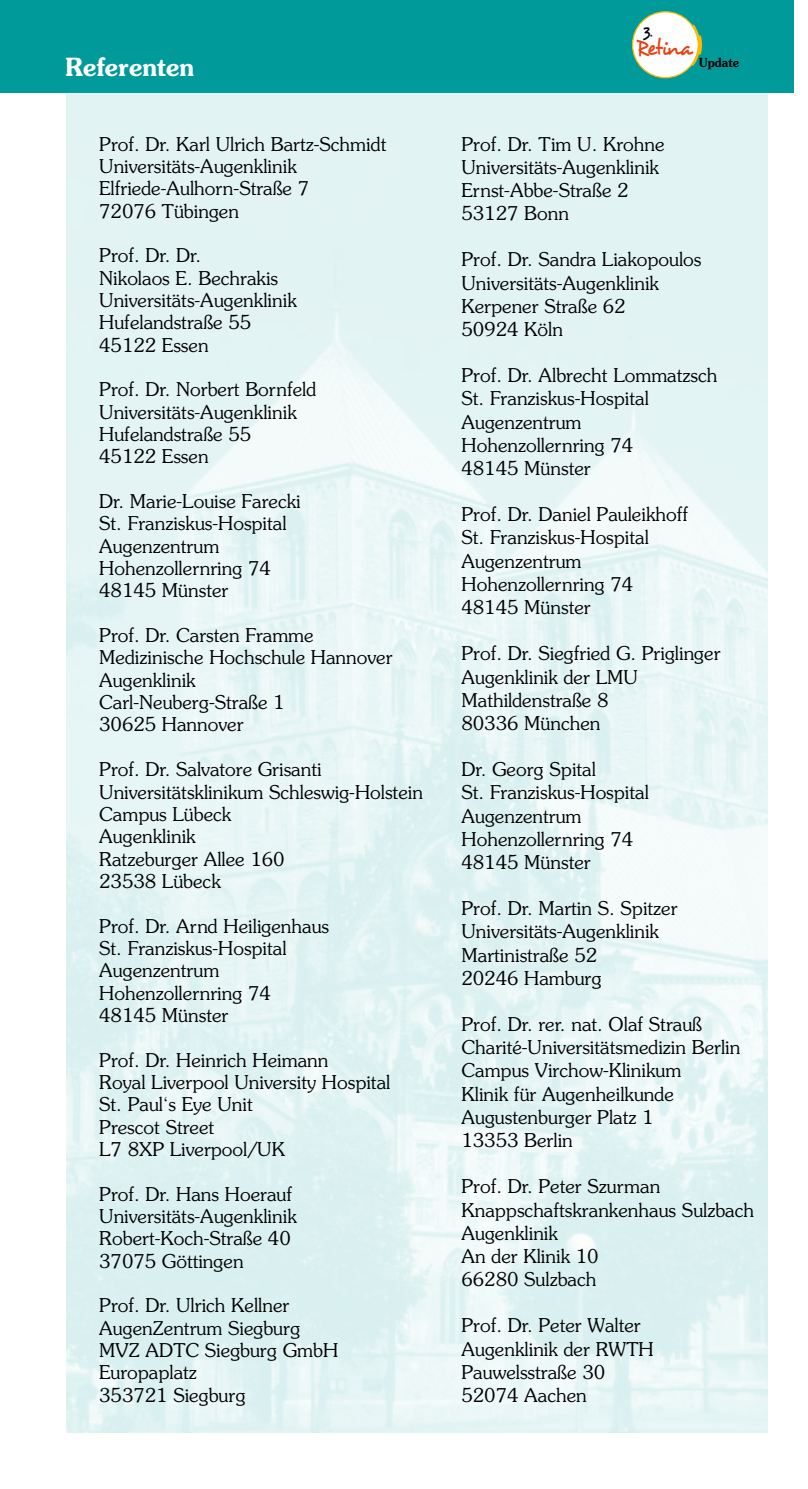
<style>
.page{position:relative;width:808px;height:1489px;background:#fff}
.page>*{position:absolute;margin:0;border:0;box-sizing:border-box;transform-origin:0 0}
.t1{font:600 25px "Souvenir";color:#fff;scale:.95 1}
.t2{font:22.75px "Desyrel";letter-spacing:-.06em;color:#e74011;scale:.9 1}
.t3{font:300 19px/22.2px "Souvenir";color:#000}
.t4{font:18px "Desyrel";color:#000;scale:.9 1}
.t5{font:600 12.5px "Souvenir";color:#000;scale:.9 1}
</style>
<div class="page">
<div style="left:0;top:0;width:794px;height:92px;background:#009a9b"></div>
<img style="left:66px;top:92px;width:701px;height:1339px">
<svg style="left:632px;top:12px;width:66px;height:66px"></svg>
<div style="left:632px;top:11px;width:67px;height:67px;border:1px solid #fbba00;border-radius:50%"></div>
<svg style="left:636px;top:23px;width:66px;height:45px;background:#edf4e8"></svg>
<p class="t4" style="left:642px;top:20px;width:12px">3.</p>
<p class="t2" style="left:636px;top:34px;width:63px">Retina</p>
<h1 class="t1" style="left:66px;top:51px;width:137px">Referenten</h1>
<p class="t5" style="left:699px;top:54px;width:46px">Update</p>
<p class="t3" style="left:99px;top:132px;width:289px">Prof. Dr. Karl Ulrich Bartz-Schmidt<br>Universitäts-Augenklinik<br>Elfriede-Aulhorn-Straße 7<br>72076 Tübingen</p>
<p class="t3" style="left:99px;top:244px;width:199px">Prof. Dr. Dr.<br>Nikolaos E. Bechrakis<br>Universitäts-Augenklinik<br>Hufelandstraße 55<br>45122 Essen</p>
<p class="t3" style="left:99px;top:378px;width:219px">Prof. Dr. Norbert Bornfeld<br>Universitäts-Augenklinik<br>Hufelandstraße 55<br>45122 Essen</p>
<p class="t3" style="left:99px;top:489px;width:203px">Dr. Marie-Louise Farecki<br>St. Franziskus-Hospital<br>Augenzentrum<br>Hohenzollernring 74<br>48145 Münster</p>
<p class="t3" style="left:99px;top:623px;width:295px">Prof. Dr. Carsten Framme<br>Medizinische Hochschule Hannover<br>Augenklinik<br>Carl-Neuberg-Straße 1<br>30625 Hannover</p>
<p class="t3" style="left:99px;top:757px;width:325px">Prof. Dr. Salvatore Grisanti<br>Universitätsklinikum Schleswig-Holstein<br>Campus Lübeck<br>Augenklinik<br>Ratzeburger Allee 160<br>23538 Lübeck</p>
<p class="t3" style="left:99px;top:914px;width:231px">Prof. Dr. Arnd Heiligenhaus<br>St. Franziskus-Hospital<br>Augenzentrum<br>Hohenzollernring 74<br>48145 Münster</p>
<p class="t3" style="left:99px;top:1048px;width:293px">Prof. Dr. Heinrich Heimann<br>Royal Liverpool University Hospital<br>St. Paul‘s Eye Unit<br>Prescot Street<br>L7 8XP Liverpool/UK</p>
<p class="t3" style="left:99px;top:1182px;width:199px">Prof. Dr. Hans Hoerauf<br>Universitäts-Augenklinik<br>Robert-Koch-Straße 40<br>37075 Göttingen</p>
<p class="t3" style="left:99px;top:1293px;width:241px">Prof. Dr. Ulrich Kellner<br>AugenZentrum Siegburg<br>MVZ ADTC Siegburg GmbH<br>Europaplatz<br>353721 Siegburg</p>
<p class="t3" style="left:461px;top:132px;width:205px;line-height:23.2px">Prof. Dr. Tim U. Krohne<br>Universitäts-Augenklinik<br>Ernst-Abbe-Straße 2<br>53127 Bonn</p>
<p class="t3" style="left:461px;top:247px;width:241px;line-height:23.2px">Prof. Dr. Sandra Liakopoulos<br>Universitäts-Augenklinik<br>Kerpener Straße 62<br>50924 Köln</p>
<p class="t3" style="left:461px;top:363px;width:257px;line-height:23.2px">Prof. Dr. Albrecht Lommatzsch<br>St. Franziskus-Hospital<br>Augenzentrum<br>Hohenzollernring 74<br>48145 Münster</p>
<p class="t3" style="left:461px;top:502px;width:228px;line-height:23.2px">Prof. Dr. Daniel Pauleikhoff<br>St. Franziskus-Hospital<br>Augenzentrum<br>Hohenzollernring 74<br>48145 Münster</p>
<p class="t3" style="left:461px;top:641px;width:260px;line-height:23.2px">Prof. Dr. Siegfried G. Priglinger<br>Augenklinik der LMU<br>Mathildenstraße 8<br>80336 München</p>
<p class="t3" style="left:461px;top:757px;width:189px;line-height:23.2px">Dr. Georg Spital<br>St. Franziskus-Hospital<br>Augenzentrum<br>Hohenzollernring 74<br>48145 Münster</p>
<p class="t3" style="left:461px;top:896px;width:218px;line-height:23.2px">Prof. Dr. Martin S. Spitzer<br>Universitäts-Augenklinik<br>Martinistraße 52<br>20246 Hamburg</p>
<p class="t3" style="left:461px;top:1012px;width:280px;line-height:23.2px">Prof. Dr. rer. nat. Olaf Strauß<br>Charité-Universitätsmedizin Berlin<br>Campus Virchow-Klinikum<br>Klinik für Augenheilkunde<br>Augustenburger Platz 1<br>13353 Berlin</p>
<p class="t3" style="left:461px;top:1174px;width:294px;line-height:23.2px">Prof. Dr. Peter Szurman<br>Knappschaftskrankenhaus Sulzbach<br>Augenklinik<br>An der Klinik 10<br>66280 Sulzbach</p>
<p class="t3" style="left:461px;top:1313px;width:194px;line-height:23.2px">Prof. Dr. Peter Walter<br>Augenklinik der RWTH<br>Pauwelsstraße 30<br>52074 Aachen</p>
</div>
